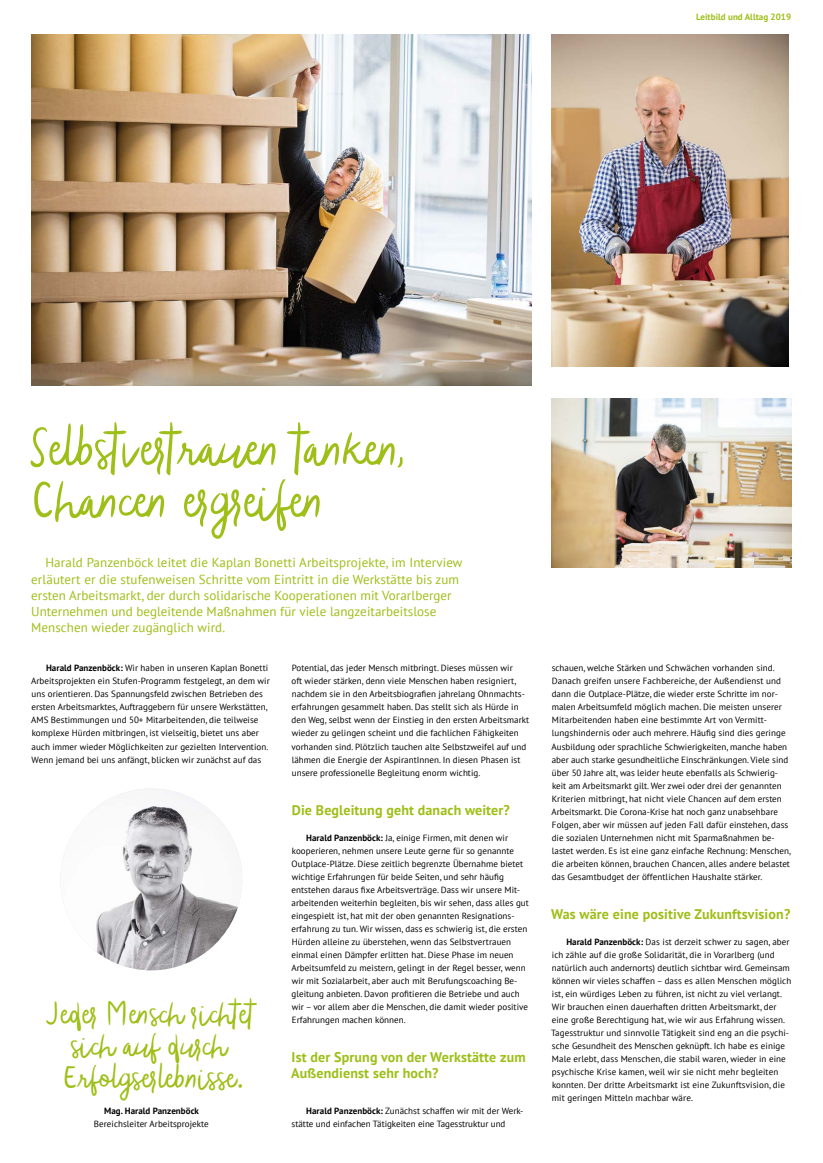
<style>
.page{position:relative;width:823px;height:1163px;background:#fff}
.page>*{position:absolute;margin:0;border:0;box-sizing:border-box;transform-origin:0 0}
.t1{font:300 50px/52px "Blog Script";color:#9dbf17}
.t2{font:300 30px/32px "Blog Script";color:#9dbf17;text-align:center}
.t3{font:700 14px/16px "PT Sans";letter-spacing:.01em;color:#9dbf17}
.t4{font:13px/16.2px "PT Sans";letter-spacing:.005em;color:#9dbf17}
.t5{font:9px/13px "PT Sans";letter-spacing:.005em;color:#000}
.t6{font:700 9px "PT Sans";letter-spacing:.005em;color:#9dbf17}
.t7{font:700 9px "PT Sans";letter-spacing:.005em;color:#000}
.s1{font-weight:700}
</style>
<div class="page">
<img style="left:31px;top:34px;width:500px;height:351px">
<img style="left:551px;top:34px;width:237px;height:332px">
<img style="left:60px;top:788px;width:182px;height:182px;border-radius:91px">
<img style="left:551px;top:398px;width:240px;height:169px">
<p class="t6" style="left:695px;top:11px;width:96px">Leitbild und Alltag 2019</p>
<h1 class="t1" style="left:29px;top:420px;width:376px">Selbstvertrauen tanken,<br>Chancen ergreifen</h1>
<p class="t4" style="left:31px;top:554px;width:432px;text-indent:14px">Harald Panzenböck leitet die Kaplan Bonetti Arbeitsprojekte, im Interview erläutert er die stufenweisen Schritte vom Eintritt in die Werkstätte bis zum ersten Arbeitsmarkt, der durch solidarische Kooperationen mit Vorarlberger Unternehmen und begleitende Maßnahmen für viele langzeitarbeitslose Menschen wieder zugänglich wird.</p>
<p class="t5" style="left:31px;top:661px;width:240px;text-indent:15px"><span class="s1">Harald Panzenböck:</span> Wir haben in unseren Kaplan Bonetti Arbeitsprojekten ein Stufen-Programm festgelegt, an dem wir uns orientieren. Das Spannungsfeld zwischen Betrieben des ersten Arbeitsmarktes, Auftraggebern für unsere Werkstätten, AMS Bestimmungen und 50+ Mitarbeitenden, die teilweise komplexe Hürden mitbringen, ist vielseitig, bietet uns aber auch immer wieder Möglichkeiten zur gezielten Intervention.<br>Wenn jemand bei uns anfängt, blicken wir zunächst auf das</p>
<h2 class="t2" style="left:46px;top:996px;width:209px">Jeder Mensch richtet sich auf durch<br>Erfolgserlebnisse.</h2>
<p class="t7" style="left:104px;top:1104px;width:96px">Mag. Harald Panzenböck</p>
<p class="t5" style="left:94px;top:1116px;width:116px">Bereichsleiter Arbeitsprojekte</p>
<p class="t5" style="left:291px;top:661px;width:239px">Potential, das jeder Mensch mitbringt. Dieses müssen wir<br>oft wieder stärken, denn viele Menschen haben resigniert, nachdem sie in den Arbeitsbiografien jahrelang Ohnmachts&shy;erfahrungen gesammelt haben. Das stellt sich als Hürde in den Weg, selbst wenn der Einstieg in den ersten Arbeitsmarkt wieder zu gelingen scheint und die fachlichen Fähigkeiten vorhanden sind. Plötzlich tauchen alte Selbstzweifel auf und lähmen die Energie der AspirantInnen. In diesen Phasen ist unsere professionelle Begleitung enorm wichtig.</p>
<h3 class="t3" style="left:292px;top:801px;width:219px">Die Begleitung geht danach weiter?</h3>
<p class="t5" style="left:291px;top:830px;width:239px;text-indent:15px"><span class="s1">Harald Panzenböck:</span> Ja, einige Firmen, mit denen wir kooperieren, nehmen unsere Leute gerne für so genannte Outplace-Plätze. Diese zeitlich begrenzte Übernahme bietet wichtige Erfahrungen für beide Seiten, und sehr häufig entstehen daraus fixe Arbeitsverträge. Dass wir unsere Mit&shy;arbeitenden weiterhin begleiten, bis wir sehen, dass alles gut eingespielt ist, hat mit der oben genannten Resignations&shy;erfahrung zu tun. Wir wissen, dass es schwierig ist, die ersten Hürden alleine zu überstehen, wenn das Selbstvertrauen einmal einen Dämpfer erlitten hat. Diese Phase im neuen Arbeitsumfeld zu meistern, gelingt in der Regel besser, wenn wir mit Sozialarbeit, aber auch mit Berufungscoaching Be&shy;gleitung anbieten. Davon profitieren die Betriebe und auch wir – vor allem aber die Menschen, die damit wieder positive Erfahrungen machen können.</p>
<h3 class="t3" style="left:291px;top:1048px;width:236px">Ist der Sprung von der Werkstätte zum<br>Außendienst sehr hoch?</h3>
<p class="t5" style="left:291px;top:1103px;width:233px;text-indent:15px"><span class="s1">Harald Panzenböck:</span> Zunächst schaffen wir mit der Werk&shy;stätte und einfachen Tätigkeiten eine Tagesstruktur und</p>
<p class="t5" style="left:551px;top:661px;width:241px">schauen, welche Stärken und Schwächen vorhanden sind.<br>Danach greifen unsere Fachbereiche, der Außendienst und dann die Outplace-Plätze, die wieder erste Schritte im nor&shy;malen Arbeitsumfeld möglich machen. Die meisten unserer Mitarbeitenden haben eine bestimmte Art von Vermitt&shy;lungshindernis oder auch mehrere. Häufig sind dies geringe Ausbildung oder sprachliche Schwierigkeiten, manche haben aber auch starke gesundheitliche Einschränkungen. Viele sind über 50 Jahre alt, was leider heute ebenfalls als Schwierig&shy;keit am Arbeitsmarkt gilt. Wer zwei oder drei der genannten Kriterien mitbringt, hat nicht viele Chancen auf dem ersten Arbeitsmarkt. Die Corona-Krise hat noch ganz unabsehbare Folgen, aber wir müssen auf jeden Fall dafür einstehen, dass die sozialen Unternehmen nicht mit Sparmaßnahmen be&shy;lastet werden. Es ist eine ganz einfache Rechnung: Menschen, die arbeiten können, brauchen Chancen, alles andere belastet das Gesamtbudget der öffentlichen Haushalte stärker.</p>
<h3 class="t3" style="left:551px;top:905px;width:240px">Was wäre eine positive Zukunftsvision?</h3>
<p class="t5" style="left:550px;top:934px;width:241px;text-indent:15px"><span class="s1">Harald Panzenböck:</span> Das ist derzeit schwer zu sagen, aber ich zähle auf die große Solidarität, die in Vorarlberg (und natürlich auch andernorts) deutlich sichtbar wird. Gemeinsam können wir vieles schaffen – dass es allen Menschen möglich ist, ein würdiges Leben zu führen, ist nicht zu viel verlangt.<br>Wir brauchen einen dauerhaften dritten Arbeitsmarkt, der eine große Berechtigung hat, wie wir aus Erfahrung wissen.<br>Tagesstruktur und sinnvolle Tätigkeit sind eng an die psychi&shy;sche Gesundheit des Menschen geknüpft. Ich habe es einige Male erlebt, dass Menschen, die stabil waren, wieder in eine psychische Krise kamen, weil wir sie nicht mehr begleiten konnten. Der dritte Arbeitsmarkt ist eine Zukunftsvision, die mit geringen Mitteln machbar wäre.</p>
</div>
